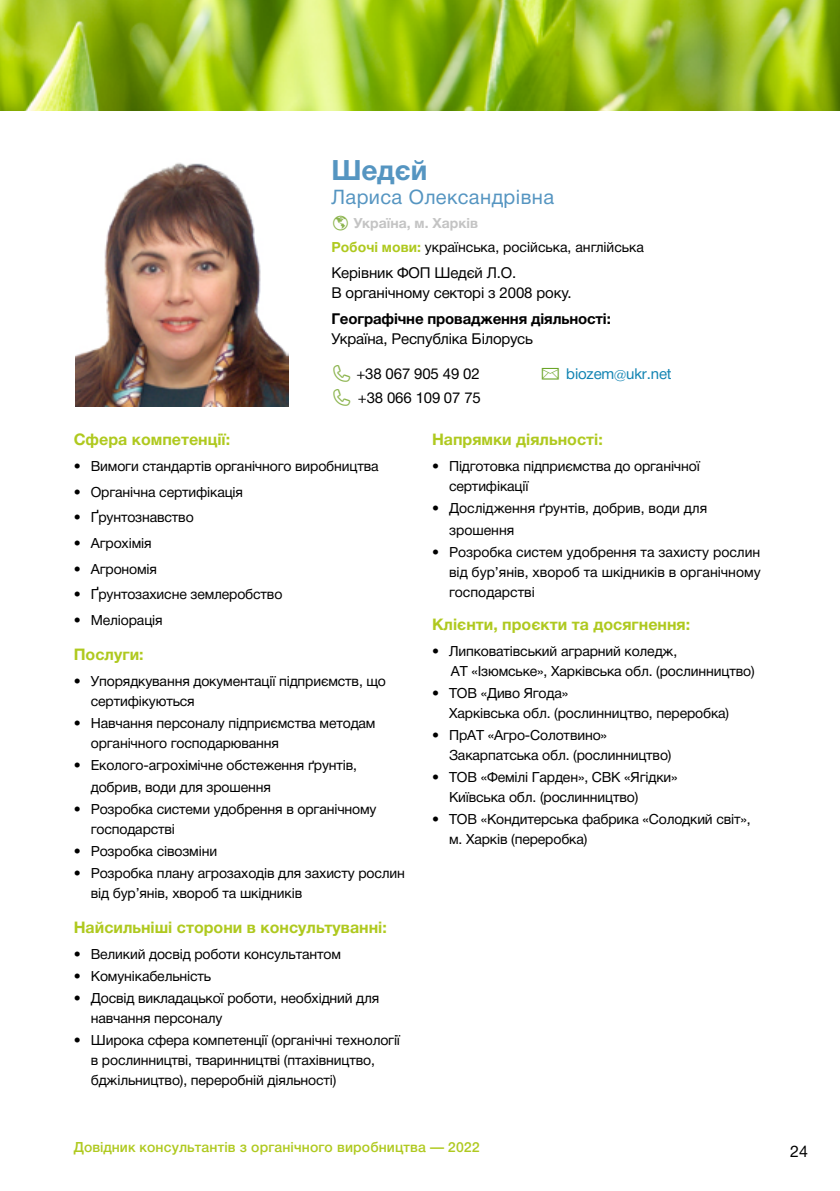
<style>
.page{position:relative;width:840px;height:1191px;background:#fff}
.page>*{position:absolute;margin:0;border:0;box-sizing:border-box;transform-origin:0 0}
.t1{font:700 28px "Helvetica Neue Cyr";color:#5595c1}
.t2{font:20px "Helvetica Neue Cyr";letter-spacing:.02em;color:#5595c1}
.t3{font:700 16px "Helvetica Neue Cyr";color:#afc91f}
.t4{font:16px "Helvetica Neue Cyr";color:#000}
.t5{font:15px/20px "Helvetica Neue Cyr";letter-spacing:-.01em;color:#000}
.t6{font:700 15px "Helvetica Neue Cyr";letter-spacing:-.01em;color:#000}
.t7{font:15px "Helvetica Neue Cyr";letter-spacing:-.01em;color:#1083b2}
.t8{font:14px/20px "Helvetica Neue Cyr";letter-spacing:-.01em;color:#000}
.t9{font:500 14px "Helvetica Neue Cyr";letter-spacing:.01em;color:#afc91f}
.s1{font-weight:700;color:#c4c4c4}
.s2{font-weight:700;color:#afc91f}
.s3{color:#6aa426}
</style>
<div class="page">
<img style="left:0;top:0;width:839px;height:111px">
<img style="left:75px;top:163px;width:214px;height:244px">
<h1 class="t1" style="left:331px;top:155px;width:97px">Шедєй</h1>
<h2 class="t2" style="left:331px;top:186px;width:224px">Лариса Олександрівна</h2>
<p class="t8" style="left:331px;top:211px;width:314px;line-height:24px;text-indent:22px"><span class="s1">Україна, м. Харків<br></span><span class="s2">Робочі мови:</span> українська, російська, англійська</p>
<p class="t5" style="left:331px;top:262px;width:242px">Керівник ФОП Шедєй Л.О.<br>В органічному секторі з 2008 року.</p>
<p class="t6" style="left:331px;top:310px;width:281px">Географічне провадження діяльності:</p>
<p class="t5" style="left:331px;top:328px;width:203px">Україна, Республіка Білорусь</p>
<p class="t5" style="left:356px;top:364px;width:125px">+38 067 905 49 02</p>
<p class="t7" style="left:539px;top:366px;width:133px"><span class="s3">✉</span> biozem@ukr.net</p>
<p class="t5" style="left:357px;top:388px;width:124px">+38 066 109 07 75</p>
<p class="t3" style="left:74px;top:431px;width:158px">Сфера компетенції:</p>
<p class="t8" style="left:74px;top:456px;width:306px">• Вимоги стандартів органічного виробництва</p>
<p class="t8" style="left:74px;top:482px;width:171px">• Органічна сертифікація</p>
<p class="t8" style="left:74px;top:507px;width:121px">• Ґрунтознавство</p>
<p class="t8" style="left:74px;top:533px;width:79px">• Агрохімія</p>
<p class="t8" style="left:74px;top:559px;width:85px">• Агрономія</p>
<p class="t8" style="left:74px;top:584px;width:210px">• Ґрунтозахисне землеробство</p>
<p class="t8" style="left:74px;top:610px;width:90px">• Меліорація</p>
<p class="t3" style="left:74px;top:646px;width:71px">Послуги:</p>
<p class="t8" style="left:91px;top:671px;width:296px;text-indent:-17px">• Упорядкування документації підприємств, що сертифікуються</p>
<p class="t8" style="left:91px;top:713px;width:286px;text-indent:-17px">• Навчання персоналу підприємства методам органічного господарювання</p>
<p class="t8" style="left:91px;top:754px;width:268px;line-height:22px;text-indent:-17px">• Еколого-агрохімічне обстеження ґрунтів, добрив, води для зрошення</p>
<p class="t8" style="left:91px;top:799px;width:287px;text-indent:-17px">• Розробка системи удобрення в органічному господарстві</p>
<p class="t8" style="left:74px;top:841px;width:145px">• Розробка сівозміни</p>
<p class="t8" style="left:91px;top:863px;width:315px;text-indent:-17px">• Розробка плану агрозаходів для захисту рослин від бур’янів, хвороб та шкідників</p>
<p class="t3" style="left:74px;top:918px;width:314px">Найсильніші сторони в консультуванні:</p>
<p class="t8" style="left:74px;top:944px;width:268px">• Великий досвід роботи консультантом</p>
<p class="t8" style="left:74px;top:966px;width:139px">• Комунікабельність</p>
<p class="t8" style="left:91px;top:988px;width:290px;text-indent:-17px">• Досвід викладацької роботи, необхідний для навчання персоналу</p>
<p class="t8" style="left:91px;top:1030px;width:310px;text-indent:-17px">• Широка сфера компетенції (органічні технології в рослинництві, тваринництві (птахівництво, бджільництво), переробній діяльності)</p>
<p class="t3" style="left:432px;top:431px;width:172px">Напрямки діяльності:</p>
<p class="t8" style="left:449px;top:456px;width:252px;text-indent:-17px">• Підготовка підприємства до органічної сертифікації</p>
<p class="t8" style="left:449px;top:497px;width:259px;line-height:22px;text-indent:-17px">• Дослідження ґрунтів, добрив, води для зрошення</p>
<p class="t8" style="left:449px;top:542px;width:313px;text-align:justify;text-indent:-17px">• Розробка систем удобрення та захисту рослин від бур’янів, хвороб та шкідників в органічному господарстві</p>
<p class="t3" style="left:432px;top:615px;width:259px">Клієнти, проєкти та досягнення:</p>
<p class="t8" style="left:450px;top:641px;width:305px;text-indent:-19px">• Липковатівський аграрний коледж,<br>АТ «Ізюмське», Харківська обл. (рослинництво)</p>
<p class="t8" style="left:449px;top:683px;width:281px;text-indent:-17px">• ТОВ «Диво Ягода»<br>Харківська обл. (рослинництво, переробка)</p>
<p class="t8" style="left:449px;top:725px;width:224px;text-indent:-17px">• ПрАТ «Агро-Солотвино»<br>Закарпатська обл. (рослинництво)</p>
<p class="t8" style="left:449px;top:767px;width:230px;text-indent:-17px">• ТОВ «Фемілі Гарден», СВК «Ягідки»<br>Київська обл. (рослинництво)</p>
<p class="t8" style="left:449px;top:809px;width:303px;text-indent:-17px">• ТОВ «Кондитерська фабрика «Солодкий світ», м. Харків (переробка)</p>
<p class="t9" style="left:74px;top:1139px;width:407px">Довідник консультантів з органічного виробництва — 2022</p>
<p class="t4" style="left:789px;top:1142px;width:19px">24</p>
</div>
